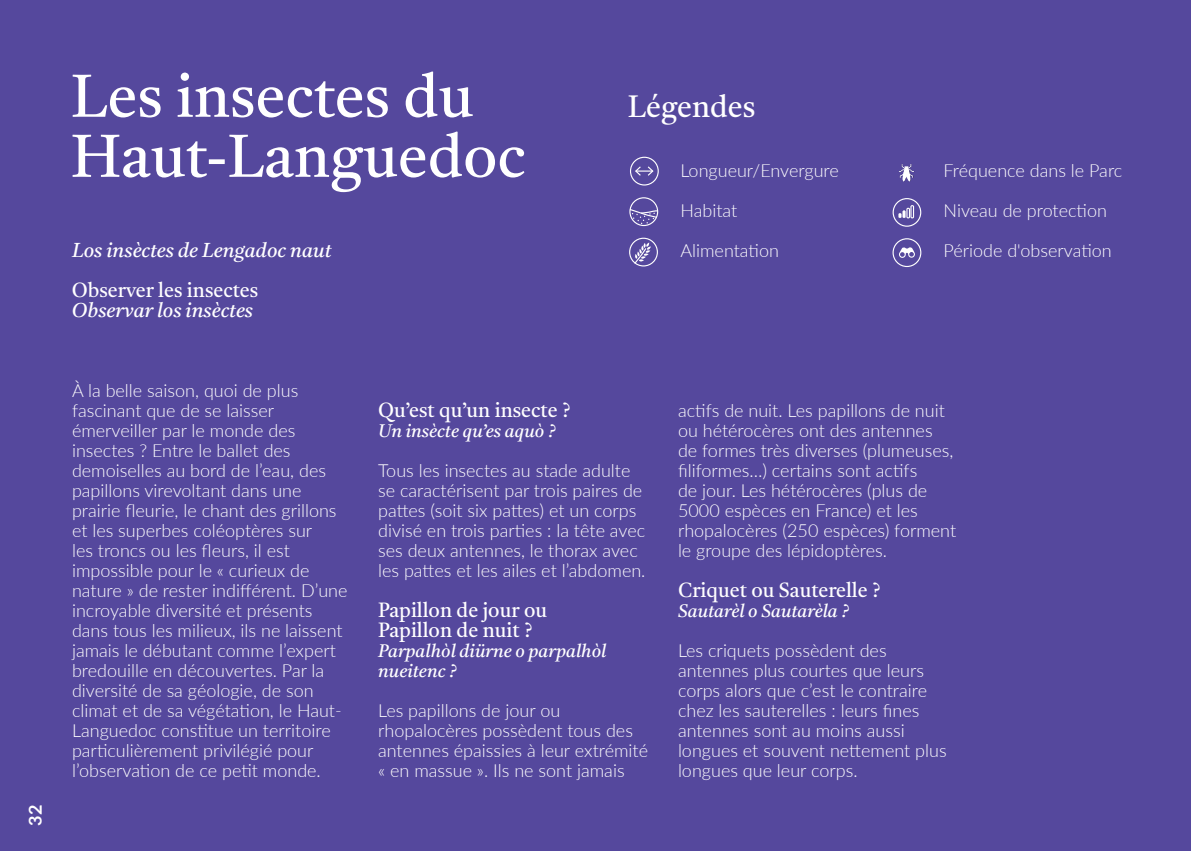
<style>
.page{position:relative;width:1191px;height:851px;background:#fff}
.page>*{position:absolute;margin:0;border:0;box-sizing:border-box;transform-origin:0 0}
.t1{font:60px/60px "Castoro";color:#fff}
.t2{font:30px "Castoro";color:#fff}
.t3{font:20px/20px "Castoro";color:#fff}
.t4{font:italic 20px "Castoro";color:#fff}
.t5{font:300 18px/20px "Lato";color:#fff}
.t6{font:italic 18px/20px "Castoro";color:#fff}
.t7{font:700 18px "Lato";color:#fff}
</style>
<div class="page">
<div style="left:0;top:0;width:1191px;height:850px;background:#55489d"></div>
<svg style="left:892px;top:238px;width:29px;height:29px"></svg>
<svg style="left:629px;top:238px;width:29px;height:28px"></svg>
<svg style="left:630px;top:157px;width:29px;height:28px"></svg>
<svg style="left:892px;top:198px;width:29px;height:29px"></svg>
<svg style="left:910px;top:205px;width:4px;height:13px"></svg>
<svg style="left:629px;top:197px;width:29px;height:29px"></svg>
<img style="left:899px;top:164px;width:16px;height:18px">
<p class="t7" style="left:22px;top:826px;width:23px;rotate:-90deg">32</p>
<h1 class="t1" style="left:71px;top:67px;width:456px">Les insectes du<br>Haut-Languedoc</h1>
<p class="t4" style="left:72px;top:235px;width:261px">Los insèctes de Lengadoc naut</p>
<p class="t3" style="left:72px;top:280px;width:188px">Observer les insectes</p>
<p class="t4" style="left:72px;top:295px;width:183px">Observar los insèctes</p>
<h2 class="t2" style="left:627px;top:84px;width:129px">Légendes</h2>
<p class="t5" style="left:680px;top:160px;width:160px">Longueur/Envergure</p>
<p class="t5" style="left:680px;top:200px;width:58px">Habitat</p>
<p class="t5" style="left:680px;top:240px;width:100px">Alimentation</p>
<p class="t5" style="left:943px;top:160px;width:180px">Fréquence dans le Parc</p>
<p class="t5" style="left:943px;top:200px;width:165px">Niveau de protection</p>
<p class="t5" style="left:943px;top:240px;width:170px">Période d'observation</p>
<p class="t5" style="left:72px;top:380px;width:277px">À la belle saison, quoi de plus fascinant que de se laisser émerveiller par le monde des insectes ? Entre le ballet des demoiselles au bord de l’eau, des papillons virevoltant dans une prairie fleurie, le chant des grillons et les superbes coléoptères sur<br>les troncs ou les fleurs, il est impossible pour le « curieux de nature » de rester indifférent. D’une incroyable diversité et présents dans tous les milieux, ils ne laissent jamais le débutant comme l’expert bredouille en découvertes. Par la diversité de sa géologie, de son climat et de sa végétation, le Haut-Languedoc constitue un territoire particulièrement privilégié pour l’observation de ce petit monde.</p>
<p class="t3" style="left:378px;top:400px;width:194px">Qu’est qu’un insecte ?</p>
<p class="t6" style="left:378px;top:421px;width:179px">Un insècte qu’es aquò ?</p>
<p class="t5" style="left:378px;top:460px;width:269px">Tous les insectes au stade adulte se caractérisent par trois paires de pattes (soit six pattes) et un corps divisé en trois parties : la tête avec ses deux antennes, le thorax avec les pattes et les ailes et l’abdomen.</p>
<p class="t3" style="left:378px;top:600px;width:170px">Papillon de jour ou<br>Papillon de nuit ?</p>
<p class="t6" style="left:378px;top:641px;width:230px">Parpalhòl diürne o parpalhòl nueitenc ?</p>
<p class="t5" style="left:378px;top:700px;width:271px">Les papillons de jour ou rhopalocères possèdent tous des antennes épaissies à leur extrémité « en massue ». Ils ne sont jamais</p>
<p class="t5" style="left:678px;top:400px;width:280px">actifs de nuit. Les papillons de nuit ou hétérocères ont des antennes de formes très diverses (plumeuses, filiformes…) certains sont actifs<br>de jour. Les hétérocères (plus de 5000 espèces en France) et les rhopalocères (250 espèces) forment le groupe des lépidoptères.</p>
<p class="t3" style="left:678px;top:580px;width:204px">Criquet ou Sauterelle ?</p>
<p class="t6" style="left:678px;top:601px;width:172px">Sautarèl o Sautarèla ?</p>
<p class="t5" style="left:678px;top:640px;width:270px">Les criquets possèdent des antennes plus courtes que leurs corps alors que c’est le contraire chez les sauterelles : leurs fines antennes sont au moins aussi longues et souvent nettement plus longues que leur corps.</p>
</div>
